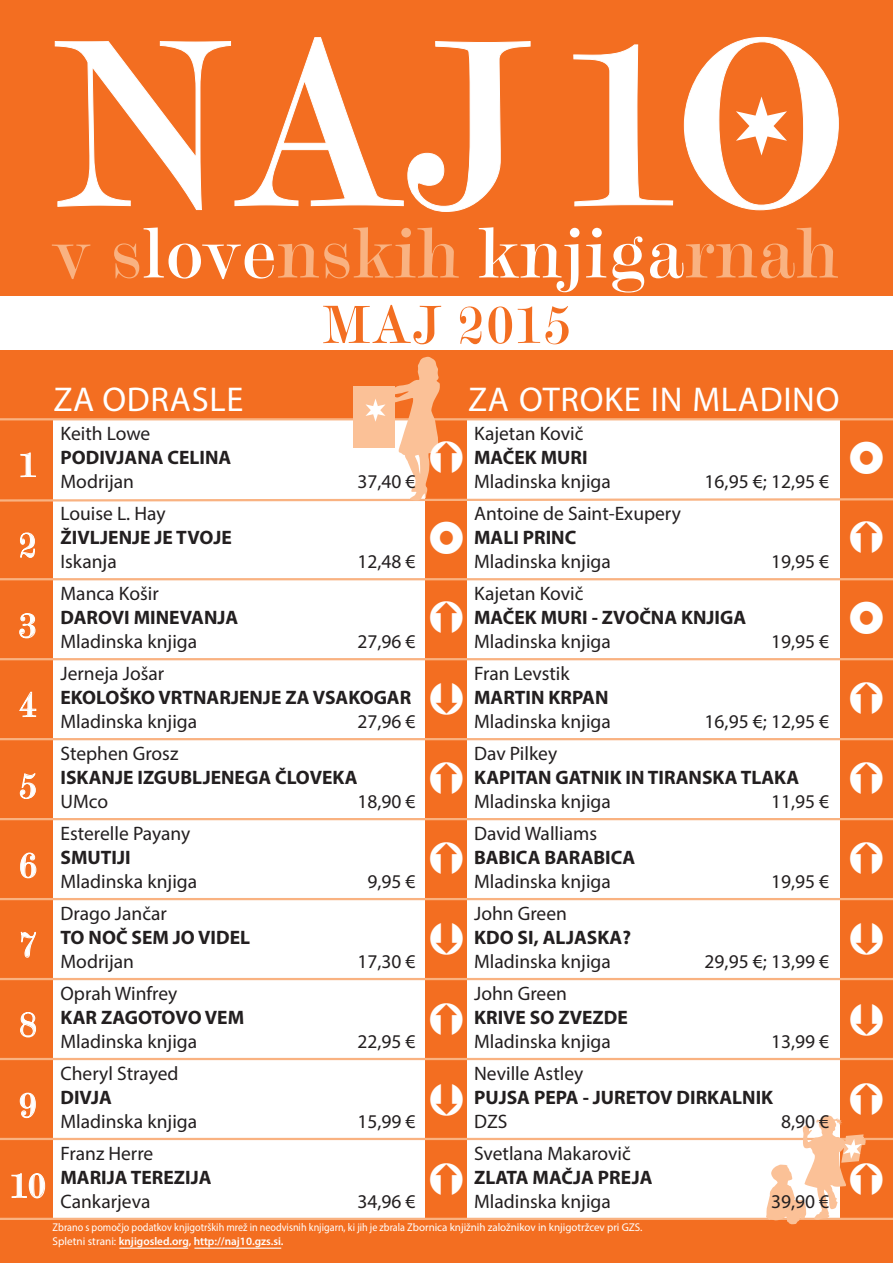
<style>
.page{position:relative;width:893px;height:1263px;background:#f36e21}
.page>*{position:absolute;margin:0;border:0;box-sizing:border-box;transform-origin:0 0}
.t1{font:244.5px "Modern 20 BT Roman B";color:#fff}
.t2{font:73.5px "Modern 20 BT Roman B";color:#f9b281}
.mesec{font:55.5px "Modern 20 BT Roman B";letter-spacing:.01em;color:#f36e21}
.t3{font:36px/79.2px "Modern 20 BT Roman B";color:#fff}
.t4{font:34.5px "Myriad Pro";letter-spacing:.02em;color:#fff}
.založba__cena{font:19.5px "Myriad Pro";color:#231f20}
.naslov{font:700 19.5px "Myriad Pro";color:#231f20}
.avtor{font:19.5px "Myriad Pro";color:#231f20}
.t5{font:11.25px/13.5px "Myriad Pro";color:#fff;scale:.9 1}
.s1{color:#fff}
.s2{font-weight:600}
</style>
<div class="page">
<svg style="left:55px;top:37px;width:476px;height:175px"></svg>
<svg style="left:573px;top:44px;width:100px;height:163px"></svg>
<svg style="left:684px;top:37px;width:155px;height:173px"></svg>
<div style="left:53px;top:419px;width:372px;height:800px;background:#fff"></div>
<div style="left:468px;top:419px;width:372px;height:799px;background:#fff"></div>
<svg style="left:20px;top:532px;width:15px;height:26px"></svg>
<svg style="left:19px;top:613px;width:17px;height:25px"></svg>
<svg style="left:19px;top:692px;width:17px;height:25px"></svg>
<svg style="left:20px;top:773px;width:16px;height:26px"></svg>
<svg style="left:20px;top:852px;width:17px;height:26px"></svg>
<svg style="left:21px;top:931px;width:15px;height:27px"></svg>
<svg style="left:20px;top:1012px;width:16px;height:26px"></svg>
<svg style="left:20px;top:1092px;width:16px;height:26px"></svg>
<svg style="left:11px;top:1173px;width:34px;height:25px"></svg>
<hr style="left:0;top:578px;width:893px;height:2px;background:#f9b281">
<hr style="left:0;top:658px;width:893px;height:2px;background:#f9b281">
<hr style="left:0;top:738px;width:893px;height:2px;background:#f9b281">
<hr style="left:0;top:818px;width:893px;height:2px;background:#f9b281">
<hr style="left:0;top:898px;width:893px;height:2px;background:#f9b281">
<hr style="left:0;top:978px;width:893px;height:2px;background:#f9b281">
<hr style="left:0;top:1058px;width:893px;height:2px;background:#f9b281">
<hr style="left:0;top:1138px;width:893px;height:2px;background:#f9b281">
<hr style="left:0;top:1218px;width:893px;height:2px;background:#f9b281">
<div style="left:0;top:296px;width:893px;height:53px;background:#fff"></div>
<hr style="left:194px;top:1247px;width:87px;height:2px;background:#fff">
<hr style="left:119px;top:1247px;width:69px;height:2px;background:#fff">
<svg style="left:766px;top:1115px;width:117px;height:109px"></svg>
<svg style="left:0;top:357px;width:893px;height:146px"></svg>
<h1 class="t1" style="left:53px;top:-26px;width:797px">NAJ 1O</h1>
<h2 class="t2" style="left:53px;top:208px;width:788px">v s<span class="s1">love</span>nskih <span class="s1">knjiga</span>rnah</h2>
<p class="mesec" style="left:322px;top:290px;width:251px">MAJ 2015</p>
<h3 class="t3" style="left:19px;top:424px;width:20px">1</h3>
<h3 class="t3" style="left:19px;top:504px;width:20px">2</h3>
<h3 class="t3" style="left:19px;top:585px;width:20px">3<br>4</h3>
<h3 class="t3" style="left:19px;top:745px;width:20px">5</h3>
<h3 class="t3" style="left:19px;top:824px;width:20px">6</h3>
<h3 class="t3" style="left:19px;top:904px;width:20px">7</h3>
<h3 class="t3" style="left:19px;top:984px;width:20px">8</h3>
<h3 class="t3" style="left:19px;top:1064px;width:20px">9</h3>
<h3 class="t3" style="left:10px;top:1145px;width:37px">10</h3>
<h3 class="t4" style="left:53px;top:378px;width:191px">ZA ODRASLE</h3>
<h3 class="t4" style="left:468px;top:378px;width:373px">ZA OTROKE IN MLADINO</h3>
<p class="avtor" style="left:61px;top:421px;width:91px">Keith Lowe</p>
<p class="naslov" style="left:61px;top:444px;width:172px">PODIVJANA CELINA</p>
<p class="založba__cena" style="left:61px;top:469px;width:75px">Modrijan</p>
<p class="založba__cena" style="left:357px;top:469px;width:60px">37,40 €</p>
<p class="avtor" style="left:61px;top:501px;width:107px">Louise L. Hay</p>
<p class="naslov" style="left:61px;top:524px;width:173px">ŽIVLJENJE JE TVOJE</p>
<p class="založba__cena" style="left:61px;top:549px;width:58px">Iskanja</p>
<p class="založba__cena" style="left:357px;top:549px;width:60px">12,48 €</p>
<p class="avtor" style="left:61px;top:581px;width:100px">Manca Košir</p>
<p class="naslov" style="left:61px;top:604px;width:179px">DAROVI MINEVANJA</p>
<p class="založba__cena" style="left:61px;top:629px;width:138px">Mladinska knjiga</p>
<p class="založba__cena" style="left:357px;top:629px;width:60px">27,96 €</p>
<p class="avtor" style="left:61px;top:661px;width:105px">Jerneja Jošar</p>
<p class="naslov" style="left:61px;top:684px;width:352px">EKOLOŠKO VRTNARJENJE ZA VSAKOGAR</p>
<p class="založba__cena" style="left:61px;top:709px;width:138px">Mladinska knjiga</p>
<p class="založba__cena" style="left:357px;top:709px;width:60px">27,96 €</p>
<p class="avtor" style="left:61px;top:741px;width:119px">Stephen Grosz</p>
<p class="naslov" style="left:61px;top:764px;width:299px">ISKANJE IZGUBLJENEGA ČLOVEKA</p>
<p class="založba__cena" style="left:61px;top:789px;width:49px">UMco</p>
<p class="založba__cena" style="left:357px;top:789px;width:60px">18,90 €</p>
<p class="avtor" style="left:61px;top:821px;width:131px">Esterelle Payany</p>
<p class="naslov" style="left:61px;top:845px;width:72px">SMUTIJI</p>
<p class="založba__cena" style="left:61px;top:869px;width:138px">Mladinska knjiga</p>
<p class="založba__cena" style="left:367px;top:869px;width:50px">9,95 €</p>
<p class="avtor" style="left:61px;top:901px;width:108px">Drago Jančar</p>
<p class="naslov" style="left:61px;top:925px;width:191px">TO NOČ SEM JO VIDEL</p>
<p class="založba__cena" style="left:61px;top:949px;width:75px">Modrijan</p>
<p class="založba__cena" style="left:357px;top:949px;width:60px">17,30 €</p>
<p class="avtor" style="left:61px;top:981px;width:118px">Oprah Winfrey</p>
<p class="naslov" style="left:61px;top:1005px;width:185px">KAR ZAGOTOVO VEM</p>
<p class="založba__cena" style="left:61px;top:1029px;width:138px">Mladinska knjiga</p>
<p class="založba__cena" style="left:357px;top:1029px;width:60px">22,95 €</p>
<p class="avtor" style="left:61px;top:1062px;width:119px">Cheryl Strayed</p>
<p class="naslov" style="left:61px;top:1085px;width:53px">DIVJA</p>
<p class="založba__cena" style="left:61px;top:1110px;width:138px">Mladinska knjiga</p>
<p class="založba__cena" style="left:357px;top:1110px;width:60px">15,99 €</p>
<p class="avtor" style="left:61px;top:1142px;width:94px">Franz Herre</p>
<p class="naslov" style="left:61px;top:1165px;width:153px">MARIJA TEREZIJA</p>
<p class="založba__cena" style="left:61px;top:1190px;width:91px">Cankarjeva</p>
<p class="založba__cena" style="left:357px;top:1190px;width:60px">34,96 €</p>
<p class="avtor" style="left:474px;top:421px;width:111px">Kajetan Kovič</p>
<p class="naslov" style="left:474px;top:444px;width:115px">MAČEK MURI</p>
<p class="založba__cena" style="left:474px;top:469px;width:138px">Mladinska knjiga</p>
<p class="založba__cena" style="left:705px;top:469px;width:126px">16,95 €; 12,95 €</p>
<p class="avtor" style="left:474px;top:501px;width:208px">Antoine de Saint-Exupery</p>
<p class="naslov" style="left:474px;top:524px;width:104px">MALI PRINC</p>
<p class="založba__cena" style="left:474px;top:549px;width:138px">Mladinska knjiga</p>
<p class="založba__cena" style="left:771px;top:549px;width:60px">19,95 €</p>
<p class="avtor" style="left:474px;top:581px;width:111px">Kajetan Kovič</p>
<p class="naslov" style="left:474px;top:604px;width:274px">MAČEK MURI - ZVOČNA KNJIGA</p>
<p class="založba__cena" style="left:474px;top:629px;width:138px">Mladinska knjiga</p>
<p class="založba__cena" style="left:771px;top:629px;width:60px">19,95 €</p>
<p class="avtor" style="left:474px;top:661px;width:97px">Fran Levstik</p>
<p class="naslov" style="left:474px;top:684px;width:136px">MARTIN KRPAN</p>
<p class="založba__cena" style="left:474px;top:709px;width:138px">Mladinska knjiga</p>
<p class="založba__cena" style="left:705px;top:709px;width:126px">16,95 €; 12,95 €</p>
<p class="avtor" style="left:474px;top:741px;width:85px">Dav Pilkey</p>
<p class="naslov" style="left:474px;top:764px;width:327px">KAPITAN GATNIK IN TIRANSKA TLAKA</p>
<p class="založba__cena" style="left:474px;top:789px;width:138px">Mladinska knjiga</p>
<p class="založba__cena" style="left:771px;top:789px;width:60px">11,95 €</p>
<p class="avtor" style="left:474px;top:821px;width:125px">David Walliams</p>
<p class="naslov" style="left:474px;top:845px;width:163px">BABICA BARABICA</p>
<p class="založba__cena" style="left:474px;top:869px;width:138px">Mladinska knjiga</p>
<p class="založba__cena" style="left:771px;top:869px;width:60px">19,95 €</p>
<p class="avtor" style="left:474px;top:901px;width:94px">John Green</p>
<p class="naslov" style="left:474px;top:925px;width:158px">KDO SI, ALJASKA?</p>
<p class="založba__cena" style="left:474px;top:949px;width:138px">Mladinska knjiga</p>
<p class="založba__cena" style="left:705px;top:949px;width:126px">29,95 €; 13,99 €</p>
<p class="avtor" style="left:474px;top:981px;width:94px">John Green</p>
<p class="naslov" style="left:474px;top:1005px;width:155px">KRIVE SO ZVEZDE</p>
<p class="založba__cena" style="left:474px;top:1029px;width:138px">Mladinska knjiga</p>
<p class="založba__cena" style="left:771px;top:1029px;width:60px">13,99 €</p>
<p class="avtor" style="left:474px;top:1062px;width:111px">Neville Astley</p>
<p class="naslov" style="left:474px;top:1085px;width:301px">PUJSA PEPA - JURETOV DIRKALNIK</p>
<p class="založba__cena" style="left:474px;top:1110px;width:35px">DZS</p>
<p class="založba__cena" style="left:781px;top:1110px;width:50px">8,90 €</p>
<p class="avtor" style="left:474px;top:1142px;width:158px">Svetlana Makarovič</p>
<p class="naslov" style="left:474px;top:1165px;width:180px">ZLATA MAČJA PREJA</p>
<p class="založba__cena" style="left:474px;top:1190px;width:138px">Mladinska knjiga</p>
<p class="založba__cena" style="left:771px;top:1190px;width:60px">39,90 €</p>
<p class="t5" style="left:53px;top:1220px;width:657px">Zbrano s pomočjo podatkov knjigotrških mrež in neodvisnih knjigarn, ki jih je zbrala Zbornica knjižnih založnikov in knjigotržcev pri GZS.<br>Spletni strani: <span class="s2">knjigosled.org, http://naj10.gzs.si.</span></p>
</div>
